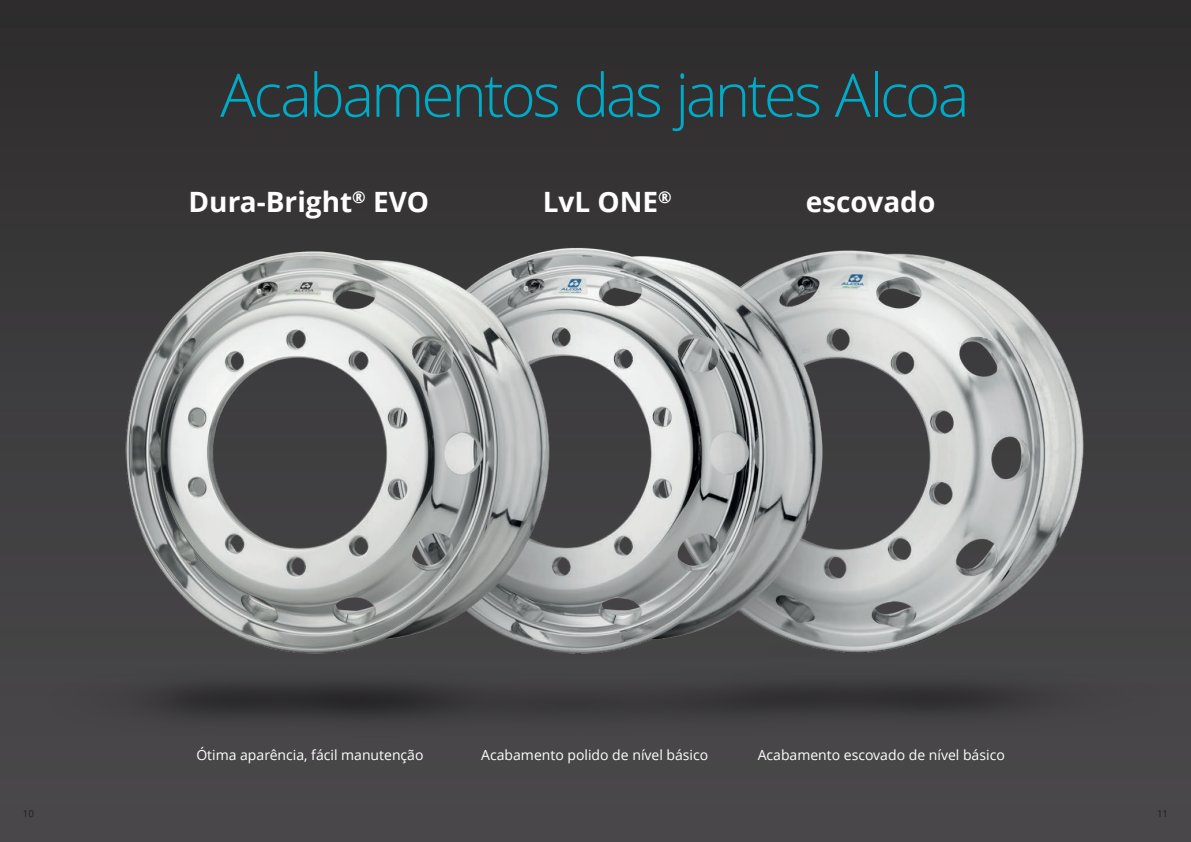
<style>
.page{position:relative;width:1191px;height:842px;background:#fff}
.page>*{position:absolute;margin:0;border:0;box-sizing:border-box;transform-origin:0 0}
.t1{font:300 60px "Open Sans";letter-spacing:-.045em;color:#00abc8}
.t2{font:700 28px "Open Sans";color:#fff}
.t3{font:14px "Open Sans";color:#fff}
.t4{font:9.6px "Open Sans";color:#231f20}
</style>
<div class="page">
<div style="left:0;top:0;width:1191px;height:842px;background:linear-gradient(to bottom,#2f2d2f,#4b4a4c)"></div>
<img style="left:14px;top:190px;width:1145px;height:585px">
<h1 class="t1" style="left:220px;top:54px;width:750px">Acabamentos das jantes Alcoa</h1>
<h2 class="t2" style="left:188px;top:182px;width:242px">Dura-Bright<sup>®</sup> EVO</h2>
<h2 class="t2" style="left:542px;top:182px;width:131px">LvL ONE<sup>®</sup></h2>
<h2 class="t2" style="left:805px;top:182px;width:131px">escovado</h2>
<p class="t3" style="left:196px;top:745px;width:229px">Ótima aparência, fácil manutenção</p>
<p class="t3" style="left:481px;top:745px;width:228px">Acabamento polido de nível básico</p>
<p class="t3" style="left:757px;top:745px;width:249px">Acabamento escovado de nível básico</p>
<p class="t4" style="left:23px;top:807px;width:12px">10</p>
<p class="t4" style="left:1157px;top:807px;width:12px">11</p>
</div>
